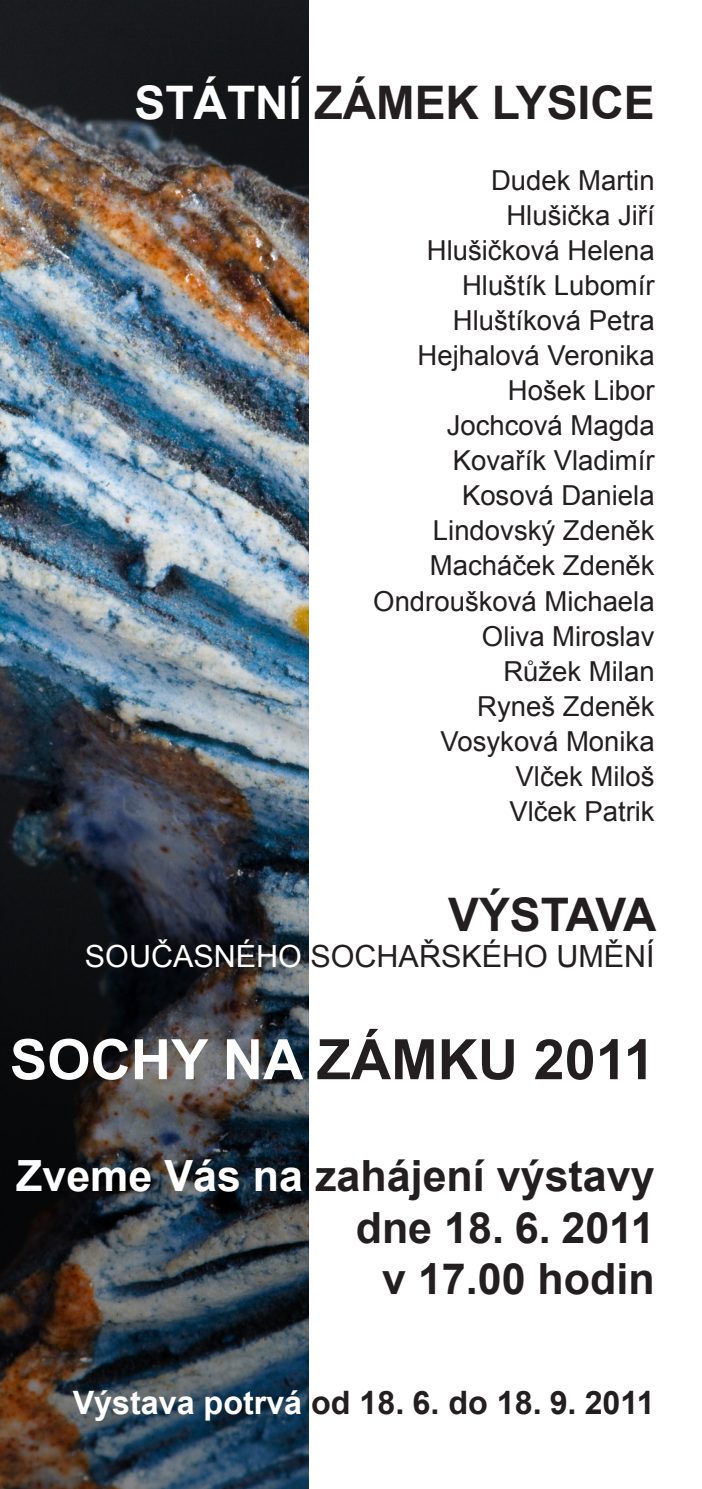
<style>
.page{position:relative;width:702px;height:1489px;background:#fff}
.page>*{position:absolute;margin:0;border:0;box-sizing:border-box;transform-origin:0 0}
.t1{font:700 55.75px "Arial";color:#231f20}
.t2{font:700 46.25px "Arial";color:#231f20}
.t3{font:700 46.25px "Arial";letter-spacing:-.035em;color:#231f20}
.t4{font:700 43px/51.5px "Arial";color:#231f20;text-align:right}
.t5{font:700 32.25px "Arial";color:#231f20}
.t6{font:30.5px "Arial";color:#231f20}
.t7{font:27.5px/35px "Arial";color:#231f20;text-align:right}
.s1{color:#fff}
</style>
<div class="page">
<img style="left:0;top:0;width:308px;height:1488px">
<h2 class="t2" style="left:134px;top:72px;width:521px"><span class="s1">STÁTNÍ</span> ZÁMEK LYSICE</h2>
<p class="t7" style="left:373px;top:163px;width:283px">Dudek Martin<br>Hlušička Jiří<br>Hlušičková Helena<br>Hluštík Lubomír<br>Hluštíková Petra<br>Hejhalová Veronika<br>Hošek Libor<br>Jochcová Magda<br>Kovařík Vladimír<br>Kosová Daniela<br>Lindovský Zdeněk<br>Macháček Zdeněk<br>Ondroušková Michaela<br>Oliva Miroslav<br>Růžek Milan<br>Ryneš Zdeněk<br>Vosyková Monika<br>Vlček Miloš<br>Vlček Patrik</p>
<h2 class="t3" style="left:448px;top:883px;width:210px">VÝSTAVA</h2>
<p class="t6" style="left:85px;top:936px;width:571px"><span class="s1">SOUČASNÉHO</span> SOCHAŘSKÉHO UMĚNÍ</p>
<h1 class="t1" style="left:10px;top:1022px;width:646px"><span class="s1">SOCHY NA</span> ZÁMKU 2011</h1>
<h3 class="t4" style="left:16px;top:1151px;width:640px"><span class="s1">Zveme Vás na</span> zahájení výstavy dne 18. 6. 2011<br>v 17.00 hodin</h3>
<p class="t5" style="left:73px;top:1381px;width:583px"><span class="s1">Výstava potrvá</span> od 18. 6. do 18. 9. 2011</p>
</div>
